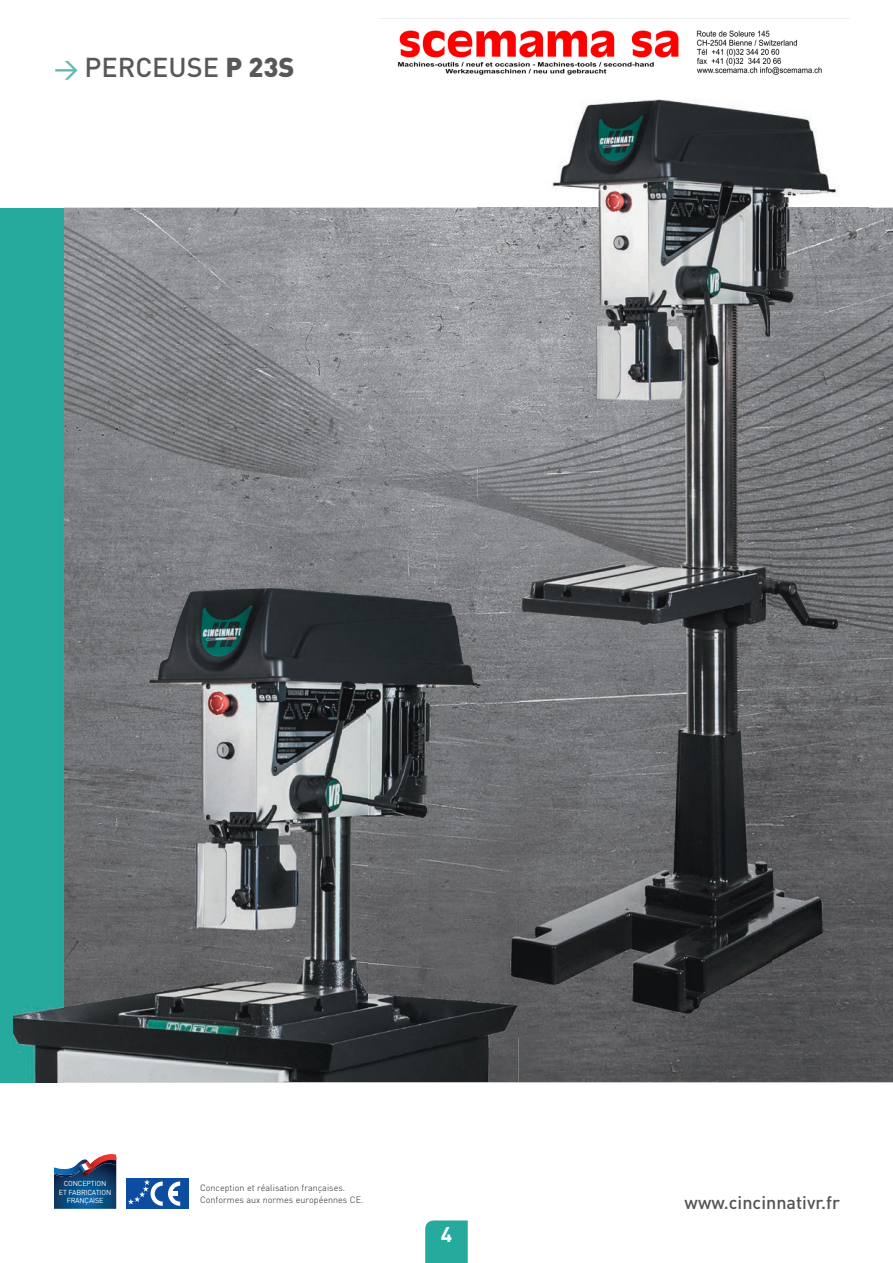
<style>
.page{position:relative;width:893px;height:1263px;background:#fff}
.page>*{position:absolute;margin:0;border:0;box-sizing:border-box;transform-origin:0 0}
.t1{font:500 27px "DIN";color:#57585a}
.t2{font:700 21px "DIN";color:#fff}
.t3{font:500 18px "DIN";color:#535355}
.t4{font:300 9px/12px "DIN";color:#231f20}
.t5{font:7.2px/8.7px "DIN";letter-spacing:-.02em;color:#fff;text-align:center}
.s1{font-size:24px;color:#63b7ad}
.s2{font-weight:900}
</style>
<div class="page">
<img style="left:64px;top:208px;width:829px;height:874px">
<div style="left:0;top:208px;width:64px;height:874px;background:#25aa9d"></div>
<img style="left:478px;top:99px;width:391px;height:109px">
<img style="left:478px;top:208px;width:293px;height:518px">
<img style="left:771px;top:208px;width:98px;height:778px">
<img style="left:518px;top:726px;width:253px;height:260px">
<img style="left:518px;top:986px;width:351px;height:52px">
<svg style="left:425px;top:1220px;width:43px;height:43px;background:#2bac9f"></svg>
<div style="left:126px;top:1178px;width:63px;height:31px;background:#0d4da1"></div>
<svg style="left:128px;top:1179px;width:52px;height:27px"></svg>
<svg style="left:54px;top:1154px;width:62px;height:55px;background:#3f6188"></svg>
<img style="left:64px;top:498px;width:414px;height:531px">
<img style="left:64px;top:1029px;width:454px;height:53px">
<img style="left:13px;top:1006px;width:51px;height:76px">
<img style="left:478px;top:498px;width:40px;height:540px">
<img style="left:378px;top:18px;width:471px;height:57px">
<h1 class="t1" style="left:54px;top:50px;width:242px"><span class="s1">&gt;</span> PERCEUSE <span class="s2">P 23S</span></h1>
<p class="t5" style="left:59px;top:1179px;width:54px">CONCEPTION<br>ET FABRICATION<br>FRANÇAISE</p>
<p class="t4" style="left:200px;top:1181px;width:165px">Conception et réalisation françaises.<br>Conformes aux normes européennes CE.</p>
<h2 class="t2" style="left:441px;top:1221px;width:13px">4</h2>
<h3 class="t3" style="left:685px;top:1190px;width:157px">www.cincinnativr.fr</h3>
</div>
